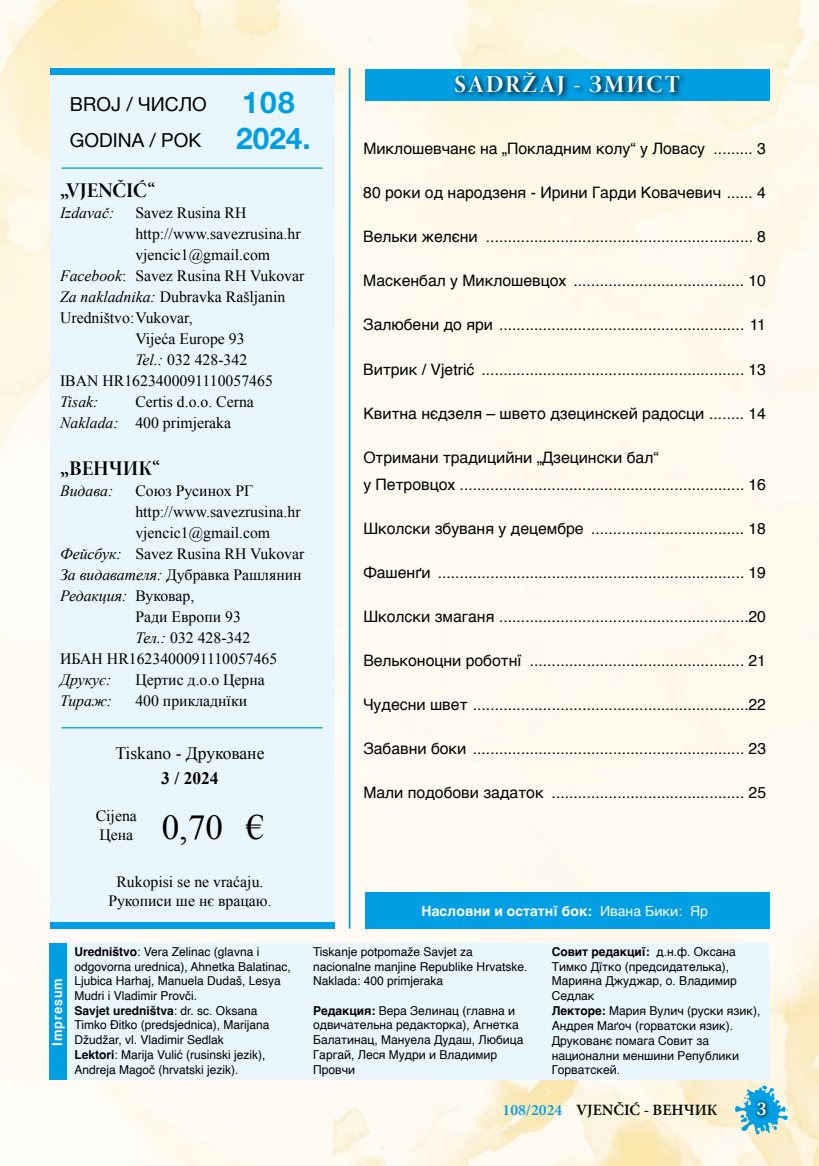
<style>
.page{position:relative;width:819px;height:1166px;background:#fff}
.page>*{position:absolute;margin:0;border:0;box-sizing:border-box;transform-origin:0 0}
.t1{font:35px "Times New Roman";color:#000}
.t2{font:24.5px "Minion Pro Bold Disp";letter-spacing:.08em;color:#fff}
.t3{font:21px "Minion Pro Bold Disp";color:#000}
.t4{font:19.25px/35.7px "Helvetica Neue";color:#000}
.t5{font:19.25px "Source Serif Variable";color:#fff}
.t6{font:17.5px "Times New Roman";color:#000}
.t7{font:700 17.5px "Times New Roman";color:#000}
.t8{font:15.75px/27.7px "Helvetica";color:#000}
.t9{font:15.75px/18.9px "Times New Roman";color:#000}
.t10{font:italic 15.75px "Times New Roman";color:#000}
.t11{font:600 15.75px "Minion Pro";color:#000}
.t12{font:700 14px "Helvetica";color:#fff}
.t13{font:700 14px "Helvetica Neue";letter-spacing:.08em;color:#fff;scale:.9 1}
.t14{font:12.25px/14.7px "Helvetica";color:#000}
.s1{font-weight:700;font-size:29.75px;color:#009fe3}
.s2{font-style:italic}
.s3{font-style:normal}
.s4{font-size:35.7px}
.s5{font-weight:400}
.s6{font-weight:700}
.s7{color:#009fe3}
</style>
<div class="page">
<img style="left:0;top:0;width:819px;height:1166px">
<svg style="left:734px;top:1085px;width:54px;height:50px;background:#98d0da"></svg>
<div style="left:753px;top:1099px;width:17px;height:21px;background:#000;opacity:.7"></div>
<div style="left:50px;top:73px;width:284px;height:853px;background:#eaf6fe"></div>
<div style="left:50px;top:922px;width:284px;height:6px;background:#009fe3"></div>
<div style="left:50px;top:68px;width:284px;height:6px;background:#009fe3"></div>
<div style="left:66px;top:944px;width:703px;height:136px;background:#eaf6fe"></div>
<div style="left:50px;top:944px;width:17px;height:136px;background:#009fe3"></div>
<hr style="left:61px;top:167px;width:261px;height:2px;background:#009fe3">
<hr style="left:61px;top:727px;width:261px;height:1px;background:#009fe3">
<hr style="left:349px;top:68px;width:1px;height:860px;background:#009fe3">
<div style="left:365px;top:892px;width:404px;height:36px;background:#009fe3"></div>
<div style="left:365px;top:69px;width:404px;height:32px;background:#009fe3"></div>
<svg style="left:451px;top:70px;width:235px;height:32px"></svg>
<p class="t4" style="left:70px;top:88px;width:242px">BROJ / ЧИСЛО <span class="s1">108<br></span>GODINA / РОК <span class="s1">2024.</span></p>
<h3 class="t3" style="left:60px;top:177px;width:97px">„VJENČIĆ“</h3>
<p class="t10" style="left:60px;top:202px;width:56px">Izdavač:</p>
<p class="t9" style="left:135px;top:203px;width:113px">Savez Rusina RH</p>
<p class="t9" style="left:135px;top:224px;width:167px">http://www.savezrusina.hr</p>
<p class="t9" style="left:135px;top:245px;width:136px">vjencic1@gmail.com</p>
<p class="t9" style="left:60px;top:266px;width:246px"><span class="s2">Facebook</span>: Savez Rusina RH Vukovar</p>
<p class="t9" style="left:60px;top:287px;width:227px"><span class="s2">Za nakladnika:</span> Dubravka Rašljanin</p>
<p class="t9" style="left:60px;top:308px;width:134px">Uredništvo:Vukovar,</p>
<p class="t9" style="left:135px;top:329px;width:111px">Vijeća Europe 93</p>
<p class="t9" style="left:135px;top:350px;width:113px"><span class="s2">Tel.:</span> 032 428-342</p>
<p class="t9" style="left:60px;top:371px;width:214px">IBAN HR1623400091110057465</p>
<p class="t10" style="left:60px;top:391px;width:40px">Tisak:</p>
<p class="t9" style="left:60px;top:391px;width:195px;line-height:21px;text-indent:75px">Certis d.o.o. Cerna<br><span class="s2">Naklada:</span> 400 primjeraka</p>
<h3 class="t3" style="left:60px;top:454px;width:102px">„ВЕНЧИК“</h3>
<p class="t10" style="left:60px;top:479px;width:55px">Видава:</p>
<p class="t9" style="left:135px;top:481px;width:119px">Союз Русинох РГ</p>
<p class="t9" style="left:135px;top:502px;width:167px">http://www.savezrusina.hr</p>
<p class="t9" style="left:135px;top:523px;width:136px">vjencic1@gmail.com</p>
<p class="t9" style="left:60px;top:544px;width:246px"><span class="s2">Фейсбук:</span> Savez Rusina RH Vukovar</p>
<p class="t9" style="left:60px;top:565px;width:243px"><span class="s2">За видавателя:</span> Дубравка Рашлянин</p>
<p class="t10" style="left:60px;top:584px;width:136px">Редакция: <span class="s3">Вуковар,</span></p>
<p class="t9" style="left:135px;top:607px;width:107px">Ради Европи 93</p>
<p class="t9" style="left:135px;top:628px;width:116px"><span class="s2">Тел.:</span> 032 428-342</p>
<p class="t9" style="left:60px;top:649px;width:219px">ИБАН HR1623400091110057465</p>
<p class="t10" style="left:60px;top:668px;width:53px">Друкує:</p>
<p class="t9" style="left:135px;top:670px;width:131px">Цертис д.о.о Церна</p>
<p class="t10" style="left:60px;top:689px;width:53px">Тираж:</p>
<p class="t9" style="left:135px;top:691px;width:113px">400 прикладнїки</p>
<p class="t6" style="left:115px;top:742px;width:150px">Tiskano - Друковане</p>
<p class="t7" style="left:161px;top:766px;width:59px">3 / 2024</p>
<p class="t9" style="left:96px;top:806px;width:43px">Cijena<br>Цена</p>
<h1 class="t1" style="left:162px;top:803px;width:104px">0,70 <span class="s4">€</span></h1>
<p class="t9" style="left:108px;top:871px;width:165px;text-align:center">Rukopisi se ne vraćaju.<br>Рукописи ше нє врацаю.</p>
<h2 class="t2" style="left:454px;top:68px;width:227px">SADRŽAJ - ЗМИСТ</h2>
<p class="t8" style="left:363px;top:135px;width:404px">Миклошевчанє на „Покладним колу“ у Ловасу ......... 3</p>
<p class="t8" style="left:363px;top:179px;width:404px">80 роки од народзеня - Ирини Гарди Ковачевич ...... 4</p>
<p class="t8" style="left:363px;top:224px;width:404px">Вельки желєни ............................................................. 8</p>
<p class="t8" style="left:363px;top:268px;width:404px">Маскенбал у Миклошевцох ....................................... 10</p>
<p class="t8" style="left:363px;top:312px;width:404px">Залюбени до яри ........................................................ 11</p>
<p class="t8" style="left:363px;top:356px;width:404px">Витрик / Vjetrić ............................................................ 13</p>
<p class="t8" style="left:363px;top:400px;width:404px">Квитна нєдзеля – швето дзецинскей радосци ........ 14</p>
<p class="t8" style="left:363px;top:444px;width:404px">Отримани традицийни „Дзецински бал“<br>у Петровцох ................................................................. 16</p>
<p class="t8" style="left:363px;top:515px;width:404px">Школски збуваня у децембре ................................... 18</p>
<p class="t8" style="left:363px;top:559px;width:404px">Фашенґи ...................................................................... 19</p>
<p class="t8" style="left:363px;top:603px;width:404px">Школски змаганя .........................................................20</p>
<p class="t8" style="left:363px;top:647px;width:404px">Вельконоцни роботнї ................................................. 21</p>
<p class="t8" style="left:363px;top:691px;width:404px">Чудесни швет ...............................................................22</p>
<p class="t8" style="left:363px;top:735px;width:404px">Забавни боки .............................................................. 23</p>
<p class="t8" style="left:363px;top:779px;width:404px">Мали подобови задаток ............................................ 25</p>
<p class="t12" style="left:421px;top:902px;width:288px">Насловни и остатнї бок: <span class="s5">Ивана Бики: Яр</span></p>
<p class="t13" style="left:46px;top:1045px;width:76px;rotate:-90deg">Impresum</p>
<p class="t14" style="left:74px;top:944px;width:218px"><span class="s6">Uredništvo</span>: Vera Zelinac (glavna i odgovorna urednica), Ahnetka Balatinac, Ljubica Harhaj, Manuela Dudaš, Lesya Mudri i Vladimir Provči.<br><span class="s6">Savjet uredništva</span>: dr. sc. Oksana Timko Đitko (predsjednica), Marijana Džudžar, vl. Vladimir Sedlak<br><span class="s6">Lektori</span>: Marija Vulić (rusinski jezik), Andreja Magoč (hrvatski jezik).</p>
<p class="t14" style="left:313px;top:944px;width:216px">Tiskanje potpomaže Savjet za nacionalne manjine Republike Hrvatske.<br>Naklada: 400 primjeraka</p>
<p class="t14" style="left:313px;top:1003px;width:212px"><span class="s6">Редакция:</span> Вера Зелинац (главна и одвичательна редакторка), Агнетка<br>Балатинац, Мануела Дудаш, Любица<br>Гаргай, Леся Мудри и Владимир<br>Провчи</p>
<p class="t14" style="left:551px;top:944px;width:210px"><span class="s6">Совит редакциї:</span> д.н.ф. Оксана<br>Тимко Дїтко (предсидателька),<br>Марияна Джуджар, о. Владимир<br>Седлак<br><span class="s6">Лекторе:</span> Мария Вулич (руски язик),<br>Андрея Маґоч (горватски язик).<br>Друкованє помага Совит за национални меншини Републики<br>Горватскей.</p>
<p class="t11" style="left:502px;top:1099px;width:216px"><span class="s7">108/2024</span> VJENČIĆ - ВЕНЧИК</p>
<p class="t5" style="left:756px;top:1096px;width:12px">3</p>
</div>
